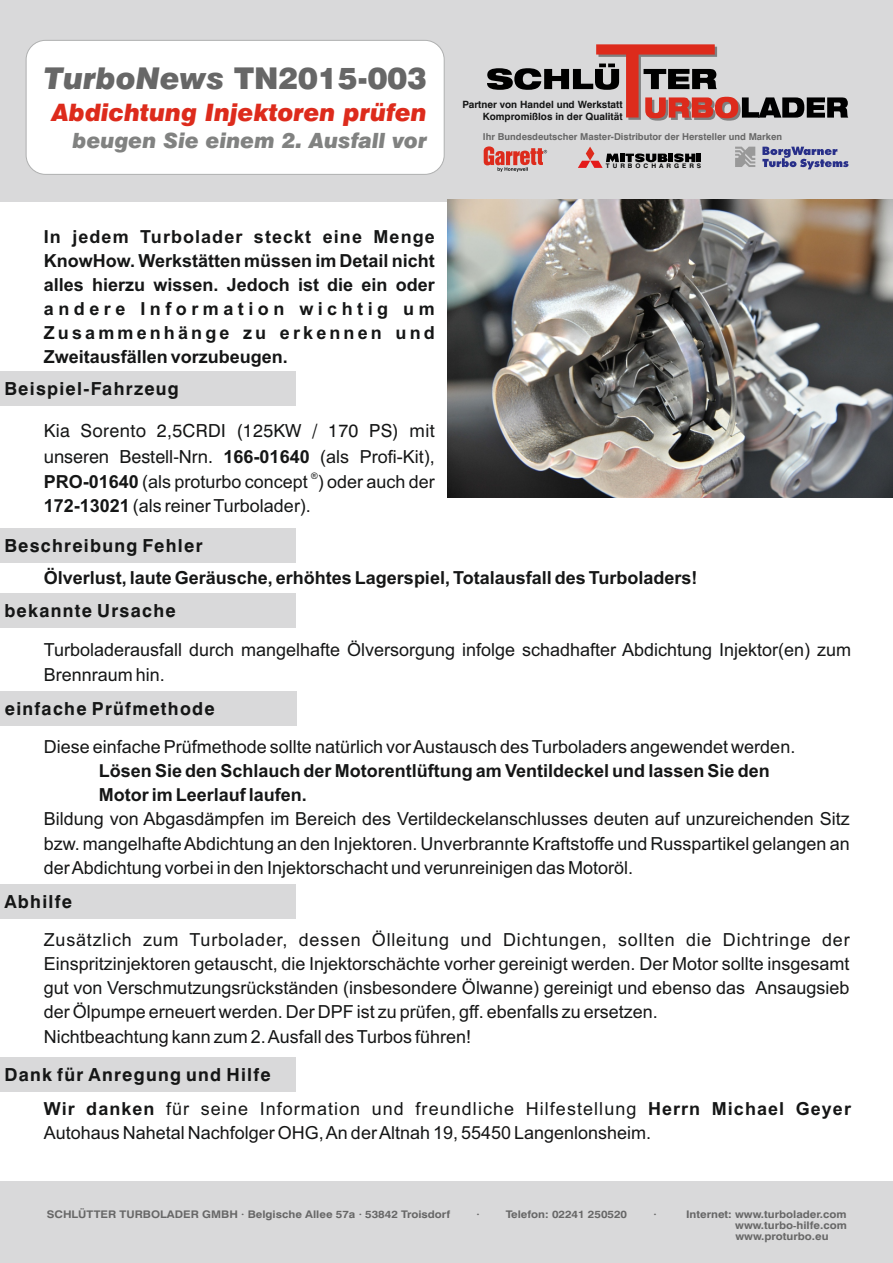
<style>
.page{position:relative;width:893px;height:1263px;background:#fff}
.page>*{position:absolute;margin:0;border:0;box-sizing:border-box;transform-origin:0 0}
.t1{font:900 30px "Swiss 721 BT";color:#676767}
.t2{font:italic 900 24px "Swiss 721 BT";color:#dd2b1c}
.t3{font:italic 900 21px "Swiss 721 BT";color:#818281}
.t4{font:18px/24.2px "Arial";color:#151616}
.t5{font:700 18px/24.2px "Arial";color:#151616;text-align:justify}
.t6{font:700 18px "Swiss 721 BT";letter-spacing:.07em;color:#151616}
.t7{font:18px/26px "Swiss 721 BT";letter-spacing:.02em;color:#151616}
.t8{font:700 10.5px/21.9px "Swiss 721 BT";color:#676767;scale:1.1 1}
.t9{font:700 10.05px/12px "Swiss 721 BT";color:#151616;text-align:right}
.t10{font:700 9.45px "Swiss 721 BT";color:#676767}
.t11{font:9px "Arial";color:#151616}
.t12{font:700 6.3px "Swiss 721 BT";letter-spacing:.46em;color:#000;scale:1.04 1}
.s1{font-style:italic}
.s2{font-family:"Arial";font-weight:700}
.s3{font-family:"Arial"}
.s4{font-weight:700}
.s5{font-size:9px}
</style>
<div class="page">
<div style="left:0;top:1181px;width:893px;height:82px;background:#d9d9da"></div>
<div style="left:0;top:0;width:893px;height:202px;background:#d9d9da"></div>
<div style="left:26px;top:40px;width:418px;height:135px;background:#fff;border:1px solid #afb0b0;border-radius:19px"></div>
<svg style="left:487px;top:44px;width:361px;height:77px"></svg>
<svg style="left:484px;top:146px;width:63px;height:26px"></svg>
<svg style="left:735px;top:147px;width:20px;height:20px"></svg>
<svg style="left:762px;top:147px;width:86px;height:22px"></svg>
<svg style="left:578px;top:147px;width:123px;height:21px"></svg>
<div style="left:0;top:372px;width:296px;height:34px;background:#d9d9da"></div>
<div style="left:0;top:528px;width:296px;height:34px;background:#d9d9da"></div>
<div style="left:0;top:593px;width:296px;height:34px;background:#d9d9da"></div>
<div style="left:0;top:692px;width:297px;height:34px;background:#d9d9da"></div>
<div style="left:0;top:885px;width:296px;height:34px;background:#d9d9da"></div>
<div style="left:0;top:1057px;width:296px;height:34px;background:#d9d9da"></div>
<img style="left:448px;top:200px;width:445px;height:297px">
<h1 class="t1" style="left:45px;top:67px;width:384px"><span class="s1">TurboNews</span> TN2015-003</h1>
<h2 class="t2" style="left:52px;top:102px;width:377px">Abdichtung Injektoren prüfen</h2>
<p class="t3" style="left:73px;top:132px;width:356px">beugen Sie einem 2. Ausfall vor</p>
<p class="t5" style="left:44px;top:226px;width:392px">In jedem Turbolader steckt eine Menge KnowHow. Werkstätten müssen im Detail nicht alles hierzu wissen. Jedoch ist die ein oder andere Information wichtig um Zusammenhänge zu erkennen und Zweitausfällen vorzubeugen.</p>
<p class="t6" style="left:4px;top:381px;width:176px">Beispiel-Fahrzeug</p>
<p class="t7" style="left:44px;top:419px;width:392px">Kia Sorento 2,5CRDI (125KW / 170 PS) mit unseren Bestell-Nrn. <span class="s2">166-01640</span> <span class="s3">(als Profi-Kit),</span></p>
<p class="t11" style="left:311px;top:472px;width:8px">®</p>
<p class="t4" style="left:44px;top:471px;width:392px"><span class="s4">PRO-01640</span> (als proturbo concept ) oder auch der<br><span class="s4">172-13021</span> (als reiner Turbolader).</p>
<p class="t6" style="left:4px;top:538px;width:200px">Beschreibung Fehler</p>
<p class="t9" style="left:462px;top:99px;width:162px">Partner von Handel und Werkstatt<br>Kompromißlos in der Qualität</p>
<p class="t10" style="left:483px;top:133px;width:301px">Ihr Bundesdeutscher Master-Distributor der Hersteller und Marken</p>
<p class="t12" style="left:606px;top:163px;width:93px">TURBOCHARGERS</p>
<p class="t5" style="left:44px;top:567px;width:655px">Ölverlust, laute Geräusche, erhöhtes Lagerspiel, Totalausfall des Turboladers!</p>
<p class="t6" style="left:4px;top:603px;width:173px">bekannte Ursache</p>
<p class="t4" style="left:44px;top:640px;width:809px">Turboladerausfall durch mangelhafte Ölversorgung infolge schadhafter Abdichtung Injektor(en) zum<br>Brennraum hin.</p>
<p class="t6" style="left:5px;top:701px;width:212px">einfache Prüfmethode</p>
<p class="t4" style="left:44px;top:736px;width:753px">Diese einfache Prüfmethode sollte natürlich vor Austausch des Turboladers angewendet werden.</p>
<p class="t5" style="left:99px;top:760px;width:672px">Lösen Sie den Schlauch der Motorentlüftung am Ventildeckel und lassen Sie den<br>Motor im Leerlauf laufen.</p>
<p class="t4" style="left:44px;top:809px;width:807px;text-align:justify">Bildung von Abgasdämpfen im Bereich des Vertildeckelanschlusses deuten auf unzureichenden Sitz bzw. mangelhafte Abdichtung an den Injektoren. Unverbrannte Kraftstoffe und Russpartikel gelangen an der Abdichtung vorbei in den Injektorschacht und verunreinigen das Motoröl.</p>
<p class="t6" style="left:4px;top:894px;width:69px">Abhilfe</p>
<p class="t4" style="left:44px;top:929px;width:807px">Zusätzlich zum Turbolader, dessen Ölleitung und Dichtungen, sollten die Dichtringe der Einspritzinjektoren getauscht, die Injektorschächte vorher gereinigt werden. Der Motor sollte insgesamt gut von Verschmutzungsrückständen (insbesondere Ölwanne) gereinigt und ebenso das Ansaugsieb der Ölpumpe erneuert werden. Der DPF ist zu prüfen, gff. ebenfalls zu ersetzen.<br>Nichtbeachtung kann zum 2. Ausfall des Turbos führen!</p>
<p class="t6" style="left:4px;top:1067px;width:268px">Dank für Anregung und Hilfe</p>
<p class="t4" style="left:44px;top:1098px;width:809px"><span class="s4">Wir danken</span> für seine Information und freundliche Hilfestellung <span class="s4">Herrn Michael Geyer<br></span>Autohaus Nahetal Nachfolger OHG, An der Altnah 19, 55450 Langenlonsheim.</p>
<p class="t8" style="left:47px;top:1204px;width:368px">SCHLÜTTER TURBOLADER GMBH · Belgische Allee 57a · 53842 Troisdorf</p>
<p class="t8" style="left:476px;top:1204px;width:4px">·</p>
<p class="t8" style="left:506px;top:1204px;width:112px">Telefon: 02241 250520</p>
<p class="t8" style="left:653px;top:1204px;width:4px">·</p>
<p class="t8" style="left:735px;top:1204px;width:103px;text-indent:-49px">Internet: www.turbolader.com www.proturbo.eu</p>
<p class="t8" style="left:735px;top:1215px;width:103px">www.turbo<span class="s5">-</span>hilfe.com</p>
</div>
